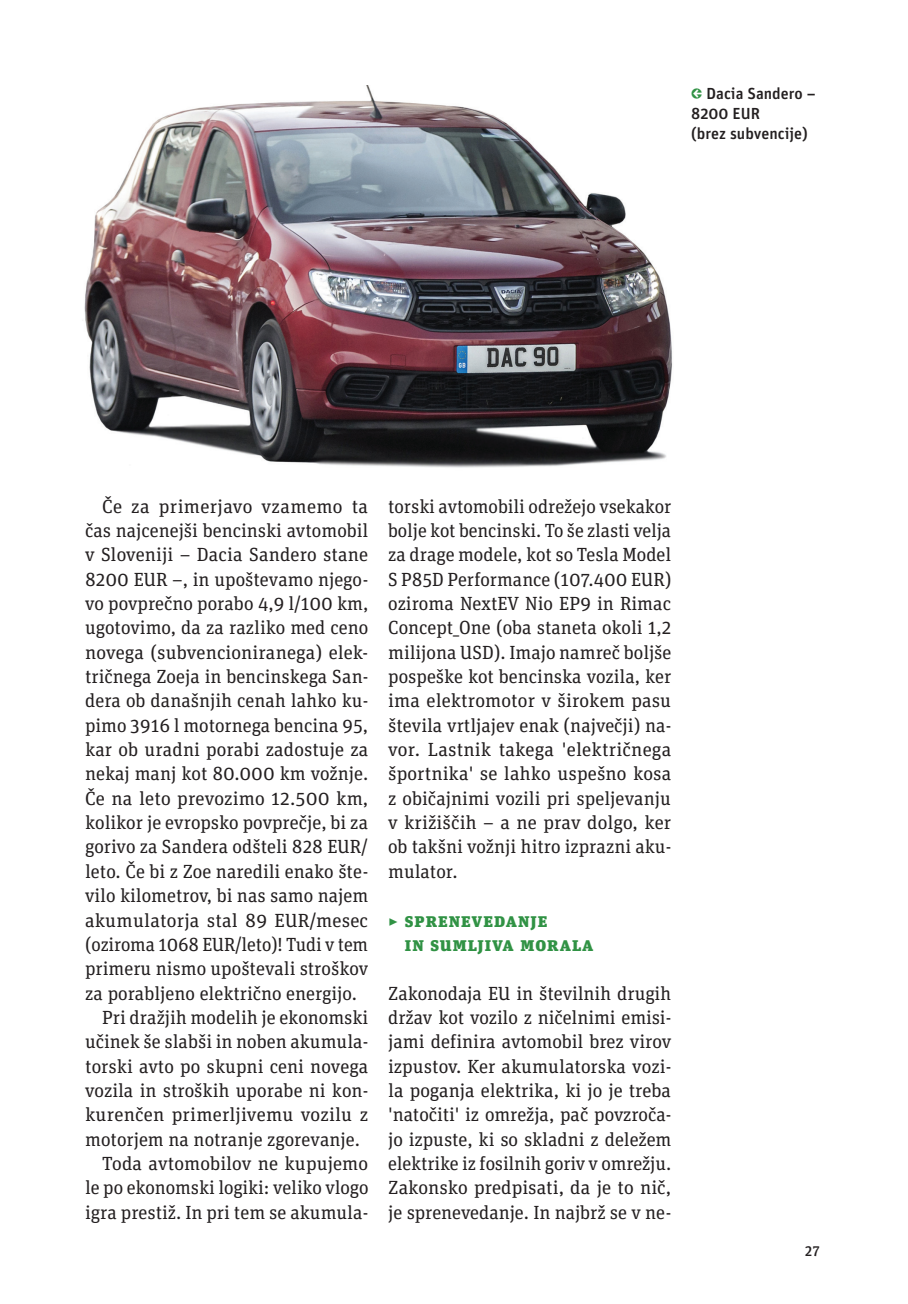
<style>
.page{position:relative;width:908px;height:1304px;background:#fff}
.page>*{position:absolute;margin:0;border:0;box-sizing:border-box;transform-origin:0 0}
.TEKST_-_5_column{font:19px/24.4px "Unit Slab Pro";color:#231f20;text-align:justify}
.TEKST_-_5_column_bre{font:19px/24.4px "Unit Slab Pro";letter-spacing:-.005em;color:#231f20;text-align:justify}
.Članek_-_vmesni_nasl{font:900 19px/24.4px "Unit Slab Pro";letter-spacing:.05em;color:#309244}
.t1{font:500 16px/20px "Unit Pro";color:#231f20}
.t2{font:500 14px "Unit Slab Pro";color:#231f20}
.s1{font-weight:700;color:#309244}
</style>
<div class="page">
<img style="left:82px;top:85px;width:590px;height:383px">
<p class="t1" style="left:691px;top:83px;width:126px"><span class="s1">←</span> Dacia Sandero –<br>8200 EUR<br>(brez subvencije)</p>
<p class="TEKST_-_5_column" style="left:85px;top:493px;width:285px;text-indent:17px">Če za primerjavo vzamemo ta čas najcenejši bencinski avtomobil v Sloveniji – Dacia Sandero stane 8200 EUR –, in upoštevamo njego&shy;vo povprečno porabo 4,9 l/100 km, ugotovimo, da za razliko med ceno novega (subvencioniranega) elek&shy;tričnega Zoeja in bencinskega San&shy;dera ob današnjih cenah lahko ku&shy;pimo 3916 l motornega bencina 95, kar ob uradni porabi zadostuje za nekaj manj kot 80.000 km vožnje.<br>Če na leto prevozimo 12.500 km, kolikor je evropsko povprečje, bi za gorivo za Sandera odšteli 828 EUR/ leto. Če bi z Zoe naredili enako šte&shy;vilo kilometrov, bi nas samo najem akumulatorja stal 89 EUR/mesec (oziroma 1068 EUR/leto)! Tudi v tem primeru nismo upoštevali stroškov za porabljeno električno energijo.</p>
<p class="TEKST_-_5_column" style="left:85px;top:1005px;width:284px;text-indent:17px">Pri dražjih modelih je ekonomski učinek še slabši in noben akumula&shy;torski avto po skupni ceni novega vozila in stroških uporabe ni kon&shy;kurenčen primerljivemu vozilu z motorjem na notranje zgorevanje.</p>
<p class="TEKST_-_5_column" style="left:85px;top:1151px;width:285px;text-indent:17px">Toda avtomobilov ne kupujemo le po ekonomski logiki: veliko vlogo igra prestiž. In pri tem se akumula-</p>
<p class="TEKST_-_5_column" style="left:388px;top:493px;width:285px">torski avtomobili odrežejo vsekakor bolje kot bencinski. To še zlasti velja za drage modele, kot so Tesla Model S P85D Performance (107.400 EUR) oziroma NextEV Nio EP9 in Rimac Concept_One (oba staneta okoli 1,2 milijona USD). Imajo namreč boljše pospeške kot bencinska vozila, ker ima elektromotor v širokem pasu števila vrtljajev enak (največji) na&shy;vor. Lastnik takega 'električnega športnika' se lahko uspešno kosa z običajnimi vozili pri speljevanju v križiščih – a ne prav dolgo, ker ob takšni vožnji hitro izprazni aku&shy;mulator.</p>
<p class="Članek_-_vmesni_nasl" style="left:405px;top:906px;width:190px;text-indent:-17px">▸ Sprenevedanje<br>in sumljiva morala</p>
<p class="TEKST_-_5_column_bre" style="left:388px;top:980px;width:285px">Zakonodaja EU in številnih drugih držav kot vozilo z ničelnimi emisi&shy;jami definira avtomobil brez virov izpustov. Ker akumulatorska vozi&shy;la poganja elektrika, ki jo je treba 'natočiti' iz omrežja, pač povzroča&shy;jo izpuste, ki so skladni z deležem elektrike iz fosilnih goriv v omrežju.<br>Zakonsko predpisati, da je to nič, je sprenevedanje. In najbrž se v ne-</p>
<p class="t2" style="left:804px;top:1242px;width:16px">27</p>
</div>
